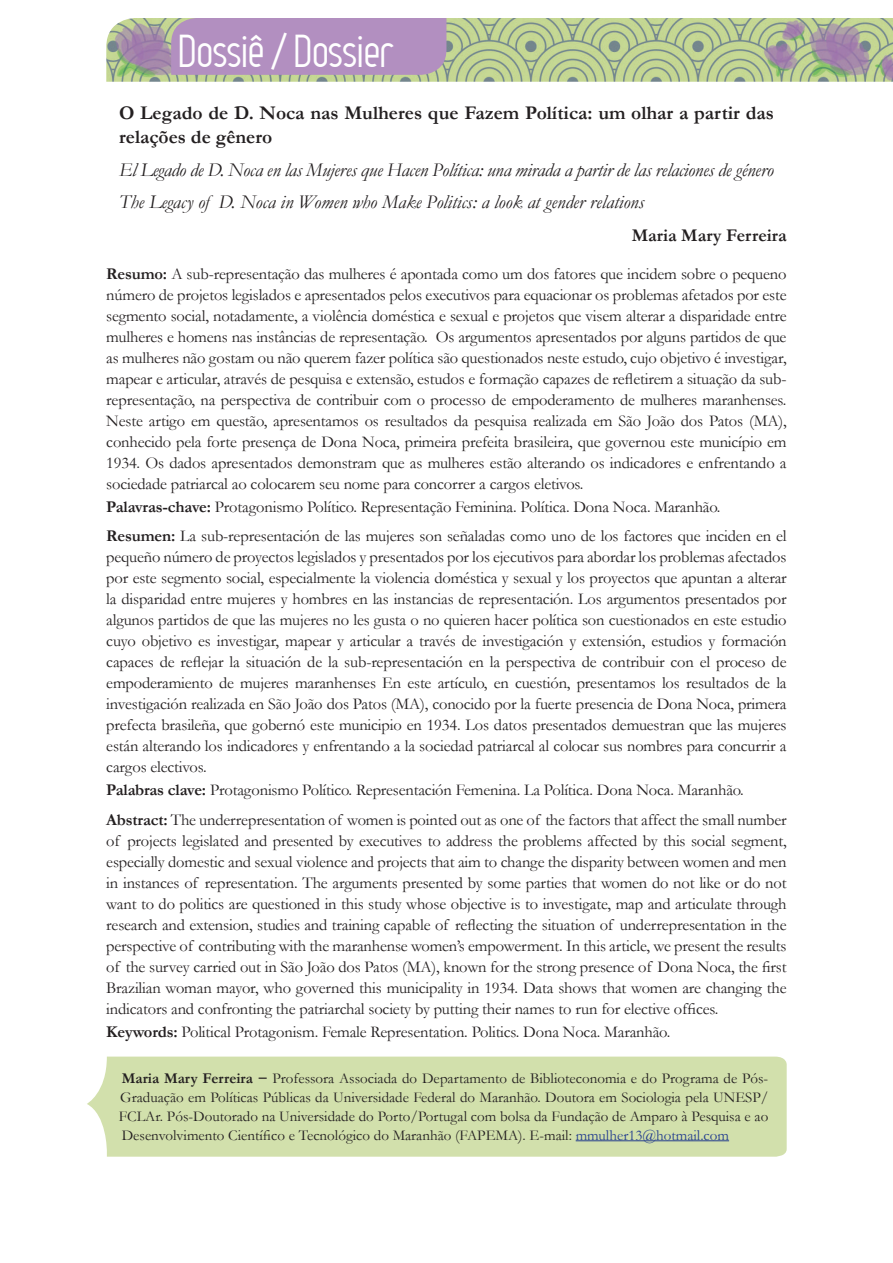
<style>
.page{position:relative;width:893px;height:1263px;background:#fff}
.page>*{position:absolute;margin:0;border:0;box-sizing:border-box;transform-origin:0 0}
.t1{font:45px "Leger";letter-spacing:-.01em;color:#fff}
.Título_1-imgs{font:italic 19.5px "Garamond";letter-spacing:-.01em;color:#231f20}
.Título_abertura{font:700 19.5px/24px "Garamond";color:#231f20}
.Nome_Autor{font:700 18px "Garamond";color:#231f20}
.Resumo{font:16.5px/21px "Garamond";letter-spacing:-.01em;color:#231f20;text-align:justify}
.t2{font:15px/18.8px "Garamond";color:#231f20;text-align:justify}
.s1{font-weight:700}
.s2{color:#253f8e}
</style>
<div class="page">
<img style="left:106px;top:18px;width:787px;height:64px">
<div style="left:171px;top:18px;width:275px;height:57px;background:#b28fc0"></div>
<div style="left:87px;top:1056px;width:700px;height:101px;background:#d2e0ac"></div>
<hr style="left:576px;top:1140px;width:153px;height:1px;background:#253f8e">
<p class="t1" style="left:179px;top:26px;width:216px">Dossiê / Dossier</p>
<p class="Título_abertura" style="left:119px;top:101px;width:656px">O Legado de D. Noca nas Mulheres que Fazem Política: um olhar a partir das relações de gênero</p>
<p class="Título_1-imgs" style="left:119px;top:156px;width:656px">El Legado de D. Noca en las Mujeres que Hacen Política: una mirada a partir de las relaciones de género</p>
<p class="Título_1-imgs" style="left:119px;top:189px;width:527px">The Legacy of D. Noca in Women who Make Politics: a look at gender relations</p>
<p class="Nome_Autor" style="left:632px;top:223px;width:156px">Maria Mary Ferreira</p>
<p class="Resumo" style="left:106px;top:262px;width:682px"><span class="s1">Resumo:</span> A sub-representação das mulheres é apontada como um dos fatores que incidem sobre o pequeno número de projetos legislados e apresentados pelos executivos para equacionar os problemas afetados por este segmento social, notadamente, a violência doméstica e sexual e projetos que visem alterar a disparidade entre mulheres e homens nas instâncias de representação. Os argumentos apresentados por alguns partidos de que as mulheres não gostam ou não querem fazer política são questionados neste estudo, cujo objetivo é investigar, mapear e articular, através de pesquisa e extensão, estudos e formação capazes de refletirem a situação da sub&shy;representação, na perspectiva de contribuir com o processo de empoderamento de mulheres maranhenses.<br>Neste artigo em questão, apresentamos os resultados da pesquisa realizada em São João dos Patos (MA), conhecido pela forte presença de Dona Noca, primeira prefeita brasileira, que governou este município em 1934. Os dados apresentados demonstram que as mulheres estão alterando os indicadores e enfrentando a sociedade patriarcal ao colocarem seu nome para concorrer a cargos eletivos.</p>
<p class="Resumo" style="left:106px;top:496px;width:616px"><span class="s1">Palavras-chave:</span> Protagonismo Político. Representação Feminina. Política. Dona Noca. Maranhão.</p>
<p class="Resumo" style="left:106px;top:525px;width:682px"><span class="s1">Resumen:</span> La sub-representación de las mujeres son señaladas como uno de los factores que inciden en el pequeño número de proyectos legislados y presentados por los ejecutivos para abordar los problemas afectados por este segmento social, especialmente la violencia doméstica y sexual y los proyectos que apuntan a alterar la disparidad entre mujeres y hombres en las instancias de representación. Los argumentos presentados por algunos partidos de que las mujeres no les gusta o no quieren hacer política son cuestionados en este estudio cuyo objetivo es investigar, mapear y articular a través de investigación y extensión, estudios y formación capaces de reflejar la situación de la sub-representación en la perspectiva de contribuir con el proceso de empoderamiento de mujeres maranhenses En este artículo, en cuestión, presentamos los resultados de la investigación realizada en São João dos Patos (MA), conocido por la fuerte presencia de Dona Noca, primera prefecta brasileña, que gobernó este municipio en 1934. Los datos presentados demuestran que las mujeres están alterando los indicadores y enfrentando a la sociedad patriarcal al colocar sus nombres para concurrir a cargos electivos.</p>
<p class="Resumo" style="left:106px;top:779px;width:639px"><span class="s1">Palabras clave:</span> Protagonismo Político. Representación Femenina. La Política. Dona Noca. Maranhão.</p>
<p class="Resumo" style="left:106px;top:809px;width:682px"><span class="s1">Abstract:</span> The underrepresentation of women is pointed out as one of the factors that affect the small number of projects legislated and presented by executives to address the problems affected by this social segment, especially domestic and sexual violence and projects that aim to change the disparity between women and men in instances of representation. The arguments presented by some parties that women do not like or do not want to do politics are questioned in this study whose objective is to investigate, map and articulate through research and extension, studies and training capable of reflecting the situation of underrepresentation in the perspective of contributing with the maranhense women’s empowerment. In this article, we present the results of the survey carried out in São João dos Patos (MA), known for the strong presence of Dona Noca, the first Brazilian woman mayor, who governed this municipality in 1934. Data shows that women are changing the indicators and confronting the patriarchal society by putting their names to run for elective offices.</p>
<p class="Resumo" style="left:106px;top:1021px;width:565px"><span class="s1">Keywords:</span> Political Protagonism. Female Representation. Politics. Dona Noca. Maranhão.</p>
<p class="t2" style="left:119px;top:1069px;width:651px"><span class="s1">Maria Mary Ferreira −</span> Professora Associada do Departamento de Biblioteconomia e do Programa de Pós-Graduação em Políticas Públicas da Universidade Federal do Maranhão. Doutora em Sociologia pela UNESP/ FCLAr. Pós-Doutorado na Universidade do Porto/Portugal com bolsa da Fundação de Amparo à Pesquisa e ao Desenvolvimento Científico e Tecnológico do Maranhão (FAPEMA). E-mail: <span class="s2">mmulher13@hotmail.com</span></p>
</div>
